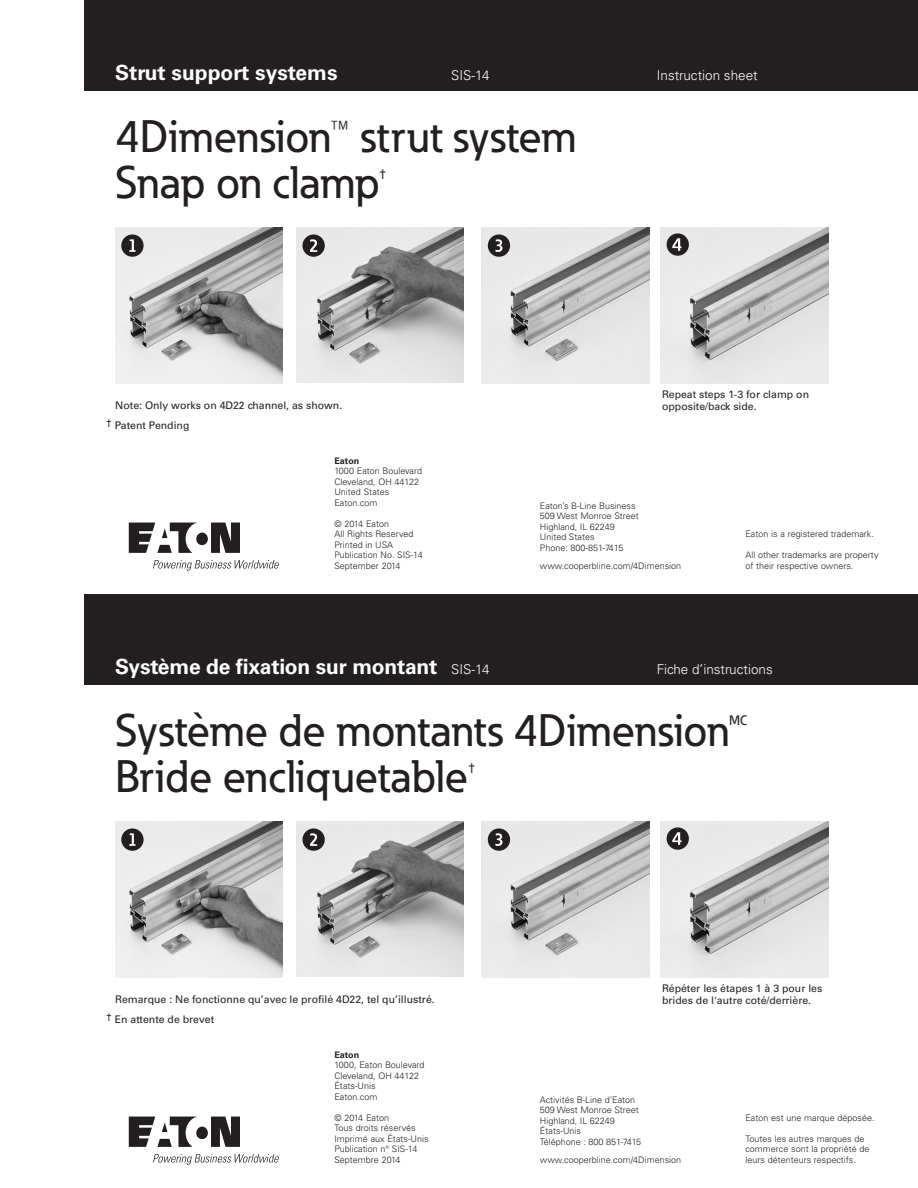
<style>
.page{position:relative;width:918px;height:1188px;background:#fff}
.page>*{position:absolute;margin:0;border:0;box-sizing:border-box;transform-origin:0 0}
.t1{font:500 45px "Eaton";color:#231f20}
.ProductLine{font:700 21px "Univers LT Std";letter-spacing:-.01em;color:#fff}
.ModelNumber{font:300 13.5px "Univers LT Std";color:#fff}
.t2{font:13.5px "Univers LT Std";color:#231f20}
.t3{font:500 13.5px "Eaton";color:#231f20}
.t4{font:10.5px "Univers LT Std";color:#231f20}
._09_Backpage_Body{font:300 9px/10.5px "Univers LT Std";color:#231f20}
._09_Backpage_Body-2{font:700 9px "Univers LT Std";color:#231f20}
</style>
<div class="page">
<img style="left:661px;top:228px;width:167px;height:155px">
<div style="left:84px;top:0;width:834px;height:90px;background:#231f20"></div>
<img style="left:482px;top:228px;width:167px;height:155px">
<img style="left:115px;top:228px;width:168px;height:155px">
<img style="left:296px;top:228px;width:168px;height:155px">
<svg style="left:153px;top:560px;width:126px;height:11px"></svg>
<svg style="left:129px;top:523px;width:111px;height:30px"></svg>
<div style="left:121px;top:234px;width:23px;height:23px;background:#231f20;border-radius:50%"></div>
<svg style="left:129px;top:239px;width:7px;height:13px"></svg>
<div style="left:302px;top:234px;width:23px;height:23px;background:#231f20;border-radius:50%"></div>
<svg style="left:310px;top:239px;width:7px;height:13px"></svg>
<div style="left:488px;top:234px;width:22px;height:23px;background:#231f20;border-radius:50%"></div>
<svg style="left:495px;top:239px;width:7px;height:13px"></svg>
<div style="left:667px;top:233px;width:22px;height:23px;background:#231f20;border-radius:50%"></div>
<svg style="left:672px;top:238px;width:9px;height:13px"></svg>
<img style="left:661px;top:822px;width:167px;height:155px">
<div style="left:84px;top:594px;width:834px;height:90px;background:#231f20"></div>
<img style="left:482px;top:822px;width:167px;height:155px">
<img style="left:115px;top:822px;width:168px;height:155px">
<img style="left:296px;top:822px;width:168px;height:155px">
<svg style="left:153px;top:1154px;width:126px;height:11px"></svg>
<svg style="left:129px;top:1117px;width:111px;height:30px"></svg>
<div style="left:121px;top:828px;width:23px;height:23px;background:#231f20;border-radius:50%"></div>
<svg style="left:129px;top:833px;width:7px;height:13px"></svg>
<div style="left:302px;top:828px;width:23px;height:23px;background:#231f20;border-radius:50%"></div>
<svg style="left:310px;top:833px;width:7px;height:13px"></svg>
<div style="left:488px;top:828px;width:22px;height:23px;background:#231f20;border-radius:50%"></div>
<svg style="left:495px;top:833px;width:7px;height:13px"></svg>
<div style="left:667px;top:827px;width:22px;height:23px;background:#231f20;border-radius:50%"></div>
<svg style="left:672px;top:832px;width:9px;height:13px"></svg>
<p class="ProductLine" style="left:115px;top:60px;width:224px">Strut support systems</p>
<p class="ModelNumber" style="left:451px;top:67px;width:40px">SIS-14</p>
<p class="ModelNumber" style="left:657px;top:67px;width:102px">Instruction sheet</p>
<p class="t1" style="left:115px;top:109px;width:462px">4Dimension™ strut system</p>
<p class="t1" style="left:115px;top:155px;width:266px">Snap on clamp</p>
<p class="t2" style="left:379px;top:166px;width:9px">†</p>
<p class="t4" style="left:662px;top:388px;width:148px">Repeat steps 1-3 for clamp on</p>
<p class="t4" style="left:115px;top:399px;width:229px">Note: Only works on 4D22 channel, as shown.</p>
<p class="t4" style="left:662px;top:400px;width:96px">opposite/back side.</p>
<p class="t4" style="left:106px;top:419px;width:85px">† Patent Pending</p>
<p class="_09_Backpage_Body-2" style="left:334px;top:455px;width:27px">Eaton</p>
<p class="_09_Backpage_Body" style="left:334px;top:466px;width:89px">1000 Eaton Boulevard</p>
<p class="_09_Backpage_Body" style="left:334px;top:476px;width:86px">Cleveland, OH 44122</p>
<p class="_09_Backpage_Body" style="left:334px;top:487px;width:56px">United States</p>
<p class="_09_Backpage_Body" style="left:334px;top:497px;width:45px">Eaton.com</p>
<p class="_09_Backpage_Body" style="left:334px;top:518px;width:56px">© 2014 Eaton</p>
<p class="_09_Backpage_Body" style="left:334px;top:529px;width:81px">All Rights Reserved</p>
<p class="_09_Backpage_Body" style="left:334px;top:539px;width:60px">Printed in USA</p>
<p class="_09_Backpage_Body" style="left:334px;top:550px;width:90px">Publication No. SIS-14</p>
<p class="_09_Backpage_Body" style="left:334px;top:560px;width:68px">September 2014</p>
<p class="_09_Backpage_Body" style="left:540px;top:500px;width:97px">Eaton’s B-Line Business</p>
<p class="_09_Backpage_Body" style="left:540px;top:511px;width:100px">509 West Monroe Street</p>
<p class="_09_Backpage_Body" style="left:540px;top:521px;width:77px">Highland, IL 62249</p>
<p class="_09_Backpage_Body" style="left:540px;top:532px;width:56px">United States</p>
<p class="_09_Backpage_Body" style="left:540px;top:542px;width:85px">Phone: 800-851-7415</p>
<p class="_09_Backpage_Body" style="left:540px;top:560px;width:143px">www.cooperbline.com/4Dimension</p>
<p class="_09_Backpage_Body" style="left:745px;top:529px;width:130px">Eaton is a registered trademark.</p>
<p class="_09_Backpage_Body" style="left:745px;top:550px;width:135px">All other trademarks are property of their respective owners.</p>
<p class="ProductLine" style="left:115px;top:654px;width:324px">Système de fixation sur montant</p>
<p class="ModelNumber" style="left:451px;top:661px;width:40px">SIS-14</p>
<p class="ModelNumber" style="left:657px;top:661px;width:118px">Fiche d’instructions</p>
<p class="t1" style="left:115px;top:703px;width:616px">Système de montants 4Dimension</p>
<p class="t3" style="left:729px;top:712px;width:19px">MC</p>
<p class="t1" style="left:115px;top:749px;width:354px">Bride encliquetable</p>
<p class="t2" style="left:468px;top:760px;width:9px">†</p>
<p class="t4" style="left:662px;top:982px;width:162px">Répéter les étapes 1 à 3 pour les</p>
<p class="t4" style="left:115px;top:993px;width:321px">Remarque : Ne fonctionne qu’avec le profilé 4D22, tel qu’illustré.</p>
<p class="t4" style="left:662px;top:994px;width:151px">brides de l'autre coté/derrière.</p>
<p class="t4" style="left:106px;top:1013px;width:110px">† En attente de brevet</p>
<p class="_09_Backpage_Body-2" style="left:334px;top:1049px;width:26px">Eaton</p>
<p class="_09_Backpage_Body" style="left:334px;top:1060px;width:92px">1000, Eaton Boulevard</p>
<p class="_09_Backpage_Body" style="left:334px;top:1070px;width:86px">Cleveland, OH 44122</p>
<p class="_09_Backpage_Body" style="left:334px;top:1081px;width:43px">États-Unis</p>
<p class="_09_Backpage_Body" style="left:334px;top:1091px;width:45px">Eaton.com</p>
<p class="_09_Backpage_Body" style="left:334px;top:1112px;width:56px">© 2014 Eaton</p>
<p class="_09_Backpage_Body" style="left:334px;top:1123px;width:83px">Tous droits réservés</p>
<p class="_09_Backpage_Body" style="left:334px;top:1133px;width:96px">Imprimé aux États-Unis</p>
<p class="_09_Backpage_Body" style="left:334px;top:1144px;width:84px">Publication n° SIS-14</p>
<p class="_09_Backpage_Body" style="left:334px;top:1154px;width:68px">Septembre 2014</p>
<p class="_09_Backpage_Body" style="left:540px;top:1094px;width:97px">Activités B-Line d’Eaton</p>
<p class="_09_Backpage_Body" style="left:540px;top:1105px;width:100px">509 West Monroe Street</p>
<p class="_09_Backpage_Body" style="left:540px;top:1115px;width:77px">Highland, IL 62249</p>
<p class="_09_Backpage_Body" style="left:540px;top:1126px;width:43px">États-Unis</p>
<p class="_09_Backpage_Body" style="left:540px;top:1136px;width:103px">Téléphone : 800 851-7415</p>
<p class="_09_Backpage_Body" style="left:540px;top:1154px;width:143px">www.cooperbline.com/4Dimension</p>
<p class="_09_Backpage_Body" style="left:745px;top:1112px;width:131px">Eaton est une marque déposée.</p>
<p class="_09_Backpage_Body" style="left:745px;top:1133px;width:126px">Toutes les autres marques de commerce sont la propriété de leurs détenteurs respectifs.</p>
</div>
